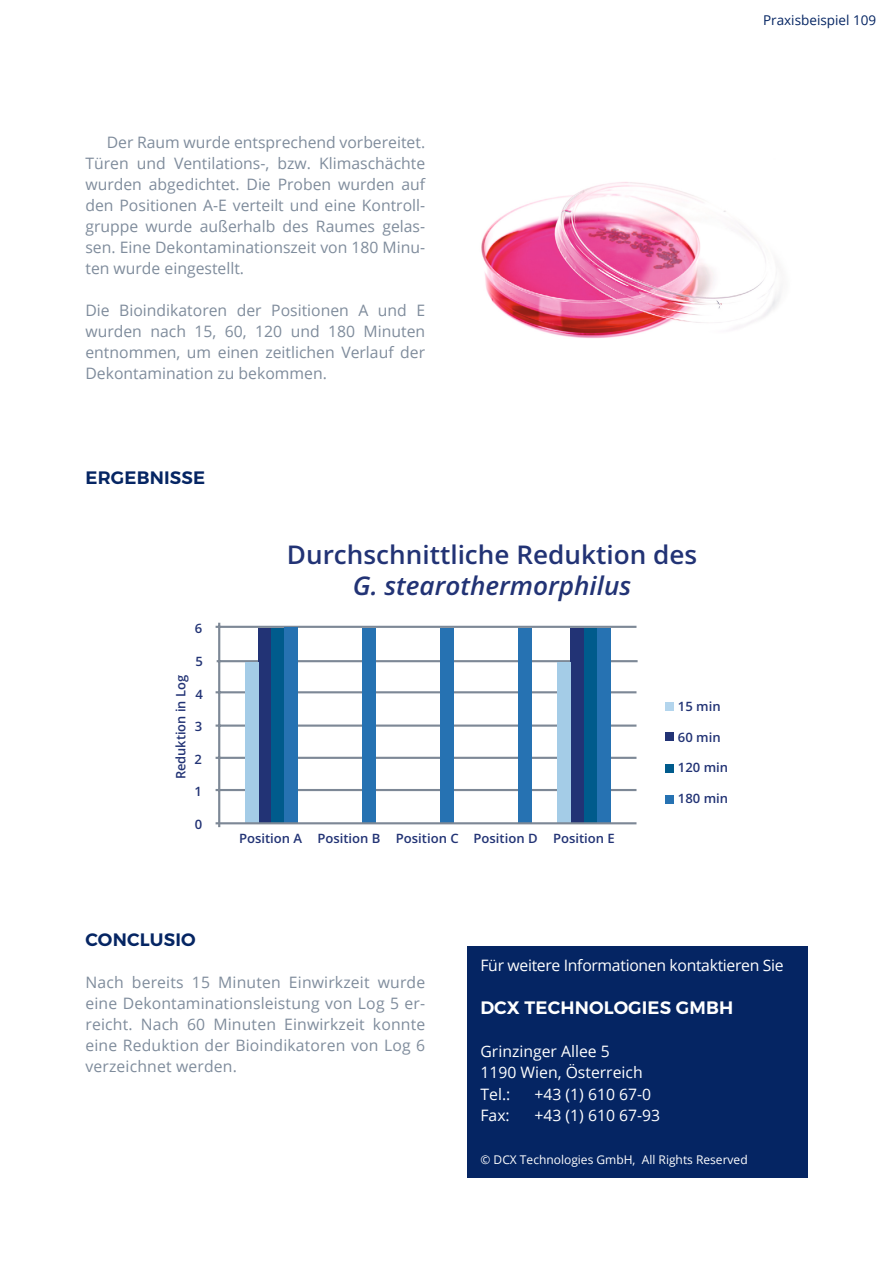
<style>
.page{position:relative;width:893px;height:1263px;background:#fff}
.page>*{position:absolute;margin:0;border:0;box-sizing:border-box;transform-origin:0 0}
.t1{font:600 25.8px "Open Sans";color:#223375}
.t2{font:italic 600 25.8px "Open Sans";color:#223375}
.t3{font:600 18px "Montserrat";letter-spacing:.01em;color:#052563}
.t4{font:600 18px "Montserrat";letter-spacing:.01em;color:#fff}
.t5{font:15.75px/21px "Open Sans";color:#7f8c9c;text-align:justify}
.t6{font:15.75px/21.5px "Open Sans";color:#fff}
.t7{font:15.75px "Open Sans";letter-spacing:-.02em;color:#fff}
.t8{font:13.5px "Open Sans";color:#052563}
.t9{font:600 13.05px "Open Sans";color:#223375}
.t10{font:600 12.9px "Open Sans";color:#223375}
.t11{font:12px "Open Sans";color:#fff}
</style>
<div class="page">
<div style="left:468px;top:946px;width:340px;height:231px;background:#052563"></div>
<img style="left:481px;top:182px;width:300px;height:156px">
<hr style="left:216px;top:626px;width:420px;height:2px;background:#7d8896">
<hr style="left:217px;top:660px;width:421px;height:2px;background:#7d8896">
<hr style="left:216px;top:691px;width:420px;height:2px;background:#7d8896">
<hr style="left:216px;top:724px;width:420px;height:3px;background:#7d8896">
<hr style="left:216px;top:757px;width:420px;height:2px;background:#7d8896">
<hr style="left:216px;top:789px;width:420px;height:2px;background:#7d8896">
<hr style="left:218px;top:623px;width:2px;height:204px;background:#7d8896">
<div style="left:665px;top:702px;width:9px;height:9px;background:#b3d5ed"></div>
<div style="left:665px;top:732px;width:9px;height:9px;background:#223375"></div>
<div style="left:665px;top:764px;width:9px;height:9px;background:#005b8c"></div>
<div style="left:665px;top:795px;width:9px;height:9px;background:#2672b2"></div>
<div style="left:258px;top:628px;width:14px;height:195px;background:#223375"></div>
<div style="left:245px;top:662px;width:13px;height:161px;background:#a4cce7"></div>
<div style="left:272px;top:628px;width:13px;height:195px;background:#005b8c"></div>
<div style="left:285px;top:628px;width:13px;height:196px;background:#2672b2"></div>
<div style="left:363px;top:628px;width:13px;height:194px;background:#2672b2"></div>
<div style="left:441px;top:628px;width:13px;height:194px;background:#2672b2"></div>
<div style="left:519px;top:628px;width:13px;height:196px;background:#2672b2"></div>
<div style="left:571px;top:628px;width:13px;height:195px;background:#223375"></div>
<div style="left:558px;top:662px;width:13px;height:162px;background:#a4cce7"></div>
<div style="left:584px;top:628px;width:13px;height:196px;background:#005b8c"></div>
<div style="left:597px;top:628px;width:13px;height:196px;background:#2672b2"></div>
<hr style="left:216px;top:822px;width:420px;height:2px;background:#7d8896">
<p class="t8" style="left:763px;top:10px;width:115px">Praxisbeispiel 109</p>
<p class="t5" style="left:85px;top:131px;width:341px;text-indent:21px">Der Raum wurde entsprechend vorbereitet.<br>Türen und Ventilations-, bzw. Klimaschächte wurden abgedichtet. Die Proben wurden auf den Positionen A-E verteilt und eine Kontroll&shy;gruppe wurde außerhalb des Raumes gelas&shy;sen. Eine Dekontaminationszeit von 180 Minu&shy;ten wurde eingestellt.</p>
<p class="t5" style="left:85px;top:299px;width:341px">Die Bioindikatoren der Positionen A und E wurden nach 15, 60, 120 und 180 Minuten entnommen, um einen zeitlichen Verlauf der Dekontamination zu bekommen.</p>
<p class="t3" style="left:86px;top:467px;width:121px">ERGEBNISSE</p>
<p class="t10" style="left:195px;top:619px;width:9px">6</p>
<p class="t10" style="left:195px;top:653px;width:9px">5</p>
<p class="t10" style="left:195px;top:686px;width:9px">4</p>
<p class="t10" style="left:195px;top:717px;width:9px">3</p>
<p class="t10" style="left:194px;top:750px;width:9px">2</p>
<p class="t10" style="left:194px;top:783px;width:9px">1</p>
<p class="t10" style="left:195px;top:816px;width:9px">0</p>
<p class="t9" style="left:172px;top:779px;width:106px;rotate:-90deg">Reduktion in Log</p>
<h1 class="t1" style="left:287px;top:537px;width:412px">Durchschnittliche Reduktion des</h1>
<h1 class="t2" style="left:353px;top:568px;width:280px">G. stearothermorphilus</h1>
<p class="t10" style="left:239px;top:829px;width:65px">Position A</p>
<p class="t10" style="left:317px;top:829px;width:299px">Position B Position C Position D Position E</p>
<p class="t10" style="left:678px;top:697px;width:44px">15 min</p>
<p class="t10" style="left:678px;top:728px;width:44px">60 min</p>
<p class="t10" style="left:678px;top:759px;width:52px">120 min</p>
<p class="t10" style="left:678px;top:790px;width:52px">180 min</p>
<p class="t3" style="left:86px;top:929px;width:112px">CONCLUSIO</p>
<p class="t5" style="left:85px;top:971px;width:341px">Nach bereits 15 Minuten Einwirkzeit wurde eine Dekontaminationsleistung von Log 5 er&shy;reicht. Nach 60 Minuten Einwirkzeit konnte eine Reduktion der Bioindikatoren von Log 6 verzeichnet werden.</p>
<p class="t7" style="left:480px;top:954px;width:305px">Für weitere Informationen kontaktieren Sie</p>
<p class="t4" style="left:481px;top:996px;width:254px">DCX TECHNOLOGIES GMBH</p>
<p class="t6" style="left:480px;top:1040px;width:164px">Grinzinger Allee 5<br>1190 Wien, Österreich<br>Tel.:</p>
<p class="t6" style="left:534px;top:1083px;width:118px">+43 (1) 610 67-0</p>
<p class="t6" style="left:480px;top:1104px;width:31px">Fax:</p>
<p class="t6" style="left:534px;top:1104px;width:127px">+43 (1) 610 67-93</p>
<p class="t11" style="left:480px;top:1152px;width:269px">© DCX Technologies GmbH, All Rights Reserved</p>
</div>
